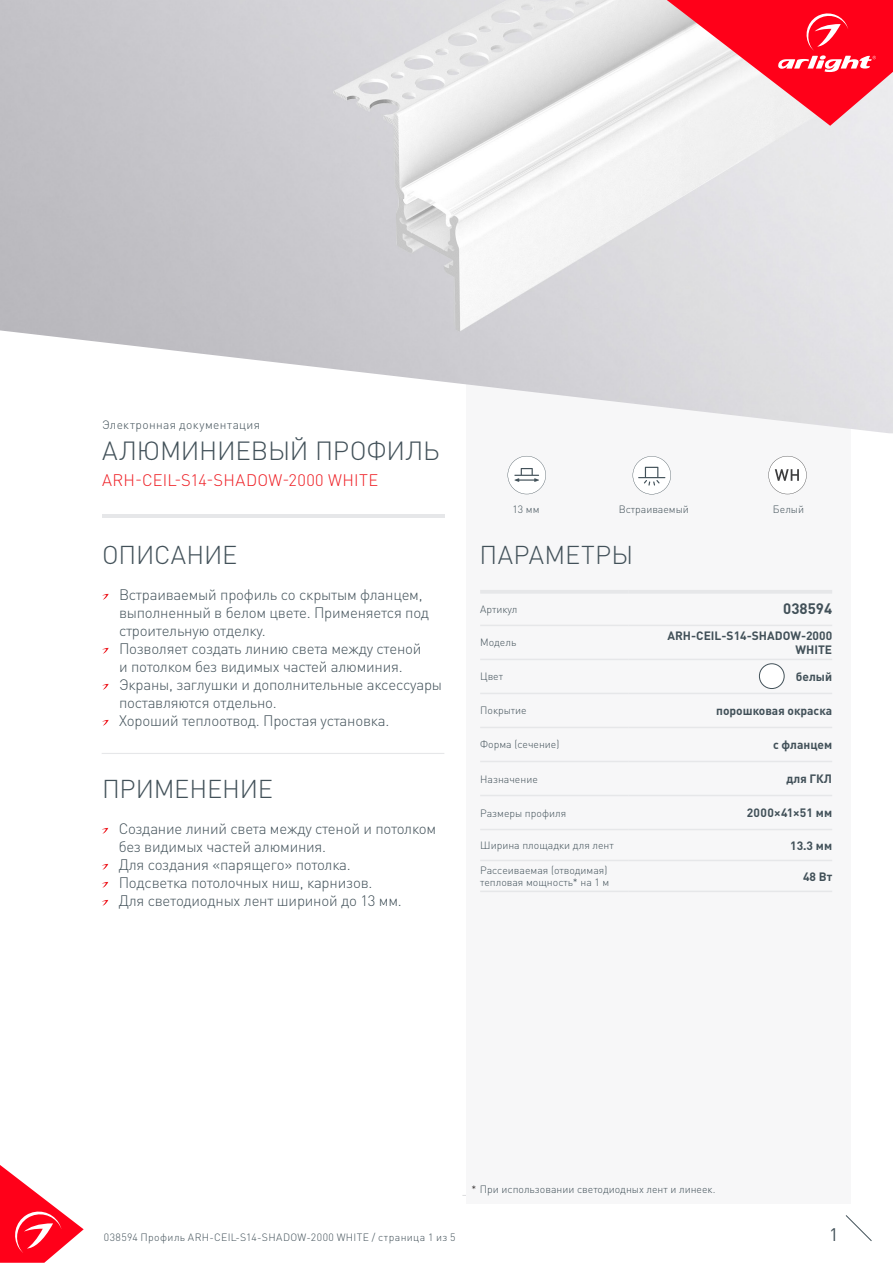
<style>
.page{position:relative;width:893px;height:1263px;background:#fff}
.page>*{position:absolute;margin:0;border:0;box-sizing:border-box;transform-origin:0 0}
.t1{font:300 25.95px "DIN Pro";letter-spacing:-.01em;color:#425159}
.t2{font:300 25.5px "DIN Pro";letter-spacing:-.005em;color:#425159}
.t3{font:300 25.5px "DIN Pro";letter-spacing:.015em;color:#425159}
.t4{font:18px "DIN Pro";color:#425159}
.t5{font:300 16.5px "DIN Pro";letter-spacing:.02em;color:#ee1d23}
.t6{font:300 15px/18px "DIN Pro";letter-spacing:-.015em;color:#425159}
.t7{font:700 15px "DIN Pro";color:#425159}
.t8{font:700 12px/14.4px "DIN Pro";color:#425159;text-align:right}
.t9{font:300 12px "DIN Pro";letter-spacing:.03em;color:#425159}
.t10{font:700 12px "DIN Pro";letter-spacing:.02em;color:#425159}
.t11{font:300 10.5px/12.6px "DIN Pro";color:#425159}
.t12{font:300 10.5px "DIN Pro";letter-spacing:.04em;color:#425159}
.s1{color:#231f20}
</style>
<div class="page">
<svg style="left:0;top:1165px;width:84px;height:98px"></svg>
<svg style="left:845px;top:1215px;width:27px;height:26px"></svg>
<hr style="left:462px;top:1195px;width:385px;height:1px;background:#dcdddf">
<div style="left:466px;top:250px;width:384px;height:953px;background:#f7f7f8"></div>
<svg style="left:508px;top:456px;width:38px;height:38px"></svg>
<img style="left:0;top:0;width:893px;height:433px">
<hr style="left:102px;top:514px;width:342px;height:3px;background:#e6e7e9">
<svg style="left:102px;top:594px;width:7px;height:6px"></svg>
<svg style="left:102px;top:648px;width:7px;height:6px"></svg>
<svg style="left:102px;top:684px;width:7px;height:6px"></svg>
<svg style="left:102px;top:720px;width:7px;height:6px"></svg>
<svg style="left:102px;top:828px;width:6px;height:6px"></svg>
<svg style="left:102px;top:864px;width:6px;height:6px"></svg>
<svg style="left:102px;top:882px;width:6px;height:6px"></svg>
<svg style="left:102px;top:900px;width:6px;height:6px"></svg>
<hr style="left:102px;top:753px;width:342px;height:1px;background:#e6e7e9">
<hr style="left:480px;top:590px;width:148px;height:4px;background:#e6e7e9">
<hr style="left:628px;top:590px;width:204px;height:4px;background:#e6e7e9">
<hr style="left:480px;top:625px;width:148px;height:1px;background:#e6e7e9">
<hr style="left:628px;top:625px;width:204px;height:1px;background:#e6e7e9">
<hr style="left:480px;top:659px;width:148px;height:1px;background:#e6e7e9">
<hr style="left:628px;top:659px;width:204px;height:1px;background:#e6e7e9">
<hr style="left:480px;top:693px;width:148px;height:1px;background:#e6e7e9">
<hr style="left:628px;top:693px;width:204px;height:1px;background:#e6e7e9">
<hr style="left:480px;top:727px;width:148px;height:1px;background:#e6e7e9">
<hr style="left:628px;top:727px;width:204px;height:1px;background:#e6e7e9">
<hr style="left:480px;top:761px;width:148px;height:1px;background:#e6e7e9">
<hr style="left:628px;top:761px;width:204px;height:1px;background:#e6e7e9">
<hr style="left:480px;top:795px;width:148px;height:1px;background:#e6e7e9">
<hr style="left:628px;top:795px;width:204px;height:1px;background:#e6e7e9">
<hr style="left:480px;top:829px;width:148px;height:1px;background:#e6e7e9">
<hr style="left:628px;top:829px;width:204px;height:1px;background:#e6e7e9">
<hr style="left:480px;top:860px;width:148px;height:1px;background:#e6e7e9">
<hr style="left:628px;top:860px;width:204px;height:1px;background:#e6e7e9">
<hr style="left:480px;top:891px;width:148px;height:1px;background:#e6e7e9">
<hr style="left:628px;top:891px;width:204px;height:1px;background:#e6e7e9">
<svg style="left:667px;top:0;width:226px;height:126px"></svg>
<svg style="left:768px;top:456px;width:39px;height:38px"></svg>
<div style="left:759px;top:664px;width:25px;height:24px;background:#fff;border-radius:50%"></div>
<div style="left:759px;top:663px;width:25px;height:26px;border:1px solid #425159;border-radius:50%"></div>
<svg style="left:633px;top:456px;width:38px;height:38px"></svg>
<p class="t9" style="left:102px;top:417px;width:160px">Электронная документация</p>
<p class="t1" style="left:102px;top:433px;width:339px">АЛЮМИНИЕВЫЙ ПРОФИЛЬ</p>
<p class="t5" style="left:102px;top:469px;width:278px">ARH-СEIL-S14-SHADOW-2000 WHITE</p>
<p class="t11" style="left:512px;top:502px;width:29px">13 мм</p>
<p class="t11" style="left:619px;top:502px;width:72px">Встраиваемый</p>
<p class="t11" style="left:773px;top:502px;width:33px">Белый</p>
<p class="t2" style="left:102px;top:537px;width:137px">ОПИСАНИЕ</p>
<p class="t3" style="left:479px;top:537px;width:155px">ПАРАМЕТРЫ</p>
<p class="t6" style="left:119px;top:584px;width:312px">Встраиваемый профиль со скрытым фланцем, выполненный в белом цвете. Применяется под строительную отделку.</p>
<p class="t6" style="left:119px;top:638px;width:304px">Позволяет создать линию света между стеной и потолком без видимых частей алюминия.</p>
<p class="t6" style="left:119px;top:674px;width:325px">Экраны, заглушки и дополнительные аксессуары поставляются отдельно.</p>
<p class="t6" style="left:119px;top:710px;width:272px">Хороший теплоотвод. Простая установка.</p>
<p class="t11" style="left:480px;top:602px;width:39px">Артикул</p>
<p class="t7" style="left:783px;top:599px;width:50px">038594</p>
<p class="t11" style="left:480px;top:636px;width:38px">Модель</p>
<p class="t8" style="left:667px;top:628px;width:166px">ARH-СEIL-S14-SHADOW-2000<br>WHITE</p>
<p class="t11" style="left:480px;top:670px;width:24px">Цвет</p>
<p class="t8" style="left:796px;top:669px;width:38px">белый</p>
<p class="t11" style="left:480px;top:704px;width:48px">Покрытие</p>
<p class="t8" style="left:716px;top:703px;width:117px">порошковая окраска</p>
<p class="t11" style="left:480px;top:738px;width:81px">Форма (сечение)</p>
<p class="t8" style="left:773px;top:737px;width:61px">с фланцем</p>
<p class="t11" style="left:480px;top:772px;width:59px">Назначение</p>
<p class="t8" style="left:786px;top:771px;width:47px">для ГКЛ</p>
<p class="t11" style="left:480px;top:806px;width:87px">Размеры профиля</p>
<p class="t10" style="left:747px;top:805px;width:87px">2000×41×51 мм</p>
<p class="t11" style="left:480px;top:838px;width:135px">Ширина площадки для лент</p>
<p class="t8" style="left:790px;top:837px;width:43px">13.3 мм</p>
<p class="t11" style="left:480px;top:863px;width:131px">Рассеиваемая (отводимая) тепловая мощность* на 1 м</p>
<p class="t8" style="left:803px;top:868px;width:31px">48 Вт</p>
<p class="t2" style="left:102px;top:771px;width:172px">ПРИМЕНЕНИЕ</p>
<p class="t6" style="left:119px;top:818px;width:319px">Создание линий света между стеной и потолком без видимых частей алюминия.</p>
<p class="t6" style="left:119px;top:854px;width:234px">Для создания «парящего» потолка.</p>
<p class="t6" style="left:119px;top:872px;width:255px">Подсветка потолочных ниш, карнизов.</p>
<p class="t6" style="left:119px;top:890px;width:285px">Для светодиодных лент шириной до 13 мм.</p>
<p class="t11" style="left:471px;top:1183px;width:246px"><span class="s1">*</span> При использовании светодиодных лент и линеек.</p>
<p class="t12" style="left:104px;top:1230px;width:353px">038594 Профиль ARH-СEIL-S14-SHADOW-2000 WHITE / страница 1 из 5</p>
<p class="t4" style="left:829px;top:1222px;width:11px">1</p>
</div>
